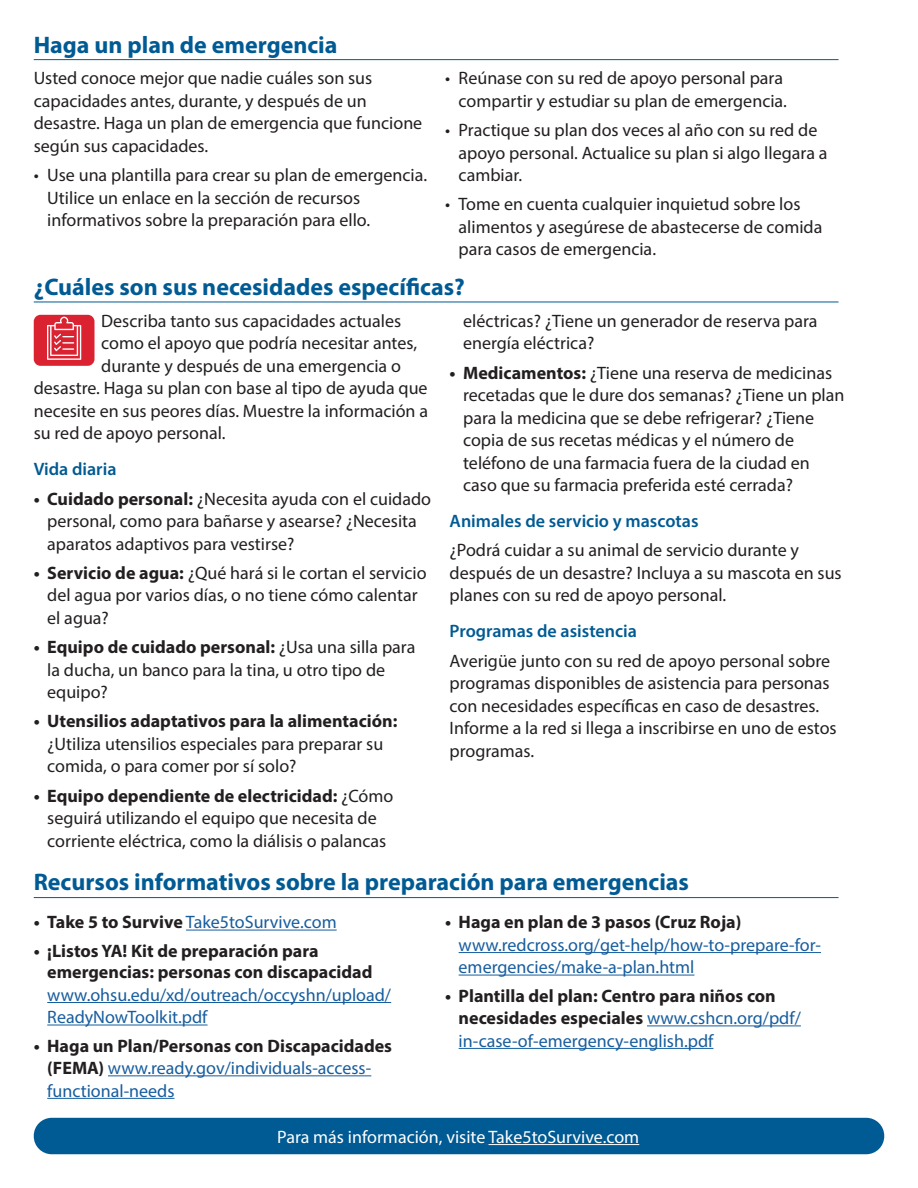
<style>
.page{position:relative;width:918px;height:1188px;background:#fff}
.page>*{position:absolute;margin:0;border:0;box-sizing:border-box;transform-origin:0 0}
.t1{font:700 24px "Myriad Pro";color:#005a93}
.t2{font:18px/22.5px "Myriad Pro";color:#231f20}
.t3{font:18px/22.5px "Myriad Pro";color:#175d9e}
.t4{font:700 18px/22.5px "Myriad Pro";color:#231f20}
.t5{font:600 18px "Myriad Pro";color:#005a93}
.t6{font:18px "Myriad Pro";color:#fff}
.s1{font-weight:700}
.s2{font-weight:700;color:#231f20}
.s3{font-weight:400;color:#175d9e}
</style>
<div class="page">
<div style="left:34px;top:1118px;width:850px;height:36px;background:#005a93;border-radius:18px"></div>
<hr style="left:489px;top:1144px;width:150px;height:1px;background:#fff">
<hr style="left:34px;top:59px;width:805px;height:1px;background:#005a93">
<div style="left:34px;top:315px;width:60px;height:51px;background:#db2230;border-radius:7px"></div>
<svg style="left:47px;top:317px;width:34px;height:43px"></svg>
<hr style="left:34px;top:897px;width:805px;height:1px;background:#005a93">
<hr style="left:34px;top:302px;width:805px;height:1px;background:#005a93">
<hr style="left:186px;top:930px;width:151px;height:1px;background:#175d9e">
<hr style="left:47px;top:1002px;width:344px;height:1px;background:#175d9e">
<hr style="left:47px;top:1025px;width:161px;height:1px;background:#175d9e">
<hr style="left:108px;top:1075px;width:263px;height:1px;background:#175d9e">
<hr style="left:47px;top:1098px;width:128px;height:1px;background:#175d9e">
<hr style="left:459px;top:952px;width:362px;height:1px;background:#175d9e">
<hr style="left:459px;top:975px;width:235px;height:1px;background:#175d9e">
<hr style="left:647px;top:1025px;width:154px;height:1px;background:#175d9e">
<hr style="left:459px;top:1048px;width:254px;height:1px;background:#175d9e">
<h1 class="t1" style="left:34px;top:29px;width:305px">Haga un plan de emergencia</h1>
<p class="t2" style="left:34px;top:67px;width:390px">Usted conoce mejor que nadie cuáles son sus capacidades antes, durante, y después de un desastre. Haga un plan de emergencia que funcione según sus capacidades.</p>
<p class="t2" style="left:47px;top:164px;width:381px;text-indent:-14px">• Use una plantilla para crear su plan de emergencia.<br>Utilice un enlace en la sección de recursos informativos sobre la preparación para ello.</p>
<p class="t2" style="left:445px;top:67px;width:343px;text-align:right">• Reúnase con su red de apoyo personal para compartir y estudiar su plan de emergencia.</p>
<p class="t2" style="left:459px;top:119px;width:370px;text-indent:-14px">• Practique su plan dos veces al año con su red de apoyo personal. Actualice su plan si algo llegara a cambiar.</p>
<p class="t2" style="left:459px;top:193px;width:365px;text-indent:-14px">• Tome en cuenta cualquier inquietud sobre los alimentos y asegúrese de abastecerse de comida para casos de emergencia.</p>
<h1 class="t1" style="left:34px;top:271px;width:433px">¿Cuáles son sus necesidades específicas?</h1>
<p class="t2" style="left:101px;top:309px;width:302px">Describa tanto sus capacidades actuales</p>
<p class="t2" style="left:101px;top:332px;width:317px">como el apoyo que podría necesitar antes,</p>
<p class="t2" style="left:101px;top:354px;width:301px">durante y después de una emergencia o</p>
<p class="t2" style="left:34px;top:377px;width:395px">desastre. Haga su plan con base al tipo de ayuda que</p>
<p class="t2" style="left:34px;top:399px;width:396px">necesite en sus peores días. Muestre la información a</p>
<p class="t2" style="left:34px;top:422px;width:193px">su red de apoyo personal.</p>
<p class="t5" style="left:34px;top:458px;width:84px">Vida diaria</p>
<p class="t2" style="left:47px;top:487px;width:385px;text-indent:-14px"><span class="s1">• Cuidado personal:</span> ¿Necesita ayuda con el cuidado personal, como para bañarse y asearse? ¿Necesita aparatos adaptivos para vestirse?</p>
<p class="t2" style="left:47px;top:561px;width:381px;text-indent:-14px"><span class="s1">• Servicio de agua:</span> ¿Qué hará si le cortan el servicio del agua por varios días, o no tiene cómo calentar el agua?</p>
<p class="t2" style="left:47px;top:635px;width:370px;text-indent:-14px"><span class="s1">• Equipo de cuidado personal:</span> ¿Usa una silla para la ducha, un banco para la tina, u otro tipo de equipo?</p>
<p class="t4" style="left:34px;top:709px;width:365px">• Utensilios adaptativos para la alimentación:</p>
<p class="t2" style="left:47px;top:732px;width:338px">¿Utiliza utensilios especiales para preparar su comida, o para comer por sí solo?</p>
<p class="t2" style="left:34px;top:784px;width:361px;text-align:center"><span class="s1">• Equipo dependiente de electricidad:</span> ¿Cómo seguirá utilizando el equipo que necesita de corriente eléctrica, como la diálisis o palancas</p>
<p class="t2" style="left:463px;top:309px;width:356px">eléctricas? ¿Tiene un generador de reserva para energía eléctrica?</p>
<p class="t2" style="left:463px;top:361px;width:383px;text-indent:-14px"><span class="s1">• Medicamentos:</span> ¿Tiene una reserva de medicinas recetadas que le dure dos semanas? ¿Tiene un plan para la medicina que se debe refrigerar? ¿Tiene copia de sus recetas médicas y el número de teléfono de una farmacia fuera de la ciudad en caso que su farmacia preferida esté cerrada?</p>
<p class="t5" style="left:450px;top:510px;width:250px">Animales de servicio y mascotas</p>
<p class="t2" style="left:450px;top:539px;width:394px">¿Podrá cuidar a su animal de servicio durante y después de un desastre? Incluya a su mascota en sus planes con su red de apoyo personal.</p>
<p class="t5" style="left:450px;top:620px;width:189px">Programas de asistencia</p>
<p class="t2" style="left:450px;top:649px;width:389px">Averigüe junto con su red de apoyo personal sobre programas disponibles de asistencia para personas con necesidades específicas en caso de desastres.<br>Informe a la red si llega a inscribirse en uno de estos programas.</p>
<h1 class="t1" style="left:34px;top:867px;width:657px">Recursos informativos sobre la preparación para emergencias</h1>
<p class="t3" style="left:34px;top:911px;width:304px"><span class="s2">• Take 5 to Survive</span> Take5toSurvive.com</p>
<p class="t4" style="left:47px;top:939px;width:327px;line-height:21.6px;text-indent:-14px">• ¡Listos YA! Kit de preparación para emergencias: personas con discapacidad</p>
<p class="t3" style="left:47px;top:983px;width:345px">www.ohsu.edu/xd/outreach/occyshn/upload/<br>ReadyNowToolkit.pdf</p>
<p class="t3" style="left:47px;top:1034px;width:346px;text-indent:-14px"><span class="s2">• Haga un Plan/Personas con Discapacidades (FEMA)</span> www.ready.gov/individuals-access&shy;functional-needs</p>
<p class="t4" style="left:445px;top:910px;width:298px">• Haga en plan de 3 pasos (Cruz Roja)</p>
<p class="t3" style="left:459px;top:933px;width:364px">www.redcross.org/get-help/how-to-prepare-for&shy;emergencies/make-a-plan.html</p>
<p class="t4" style="left:459px;top:984px;width:344px;text-indent:-14px">• Plantilla del plan: Centro para niños con necesidades especiales <span class="s3">www.cshcn.org/pdf/ in-case-of-emergency-english.pdf</span></p>
<p class="t6" style="left:277px;top:1126px;width:364px">Para más información, visite Take5toSurvive.com</p>
</div>
